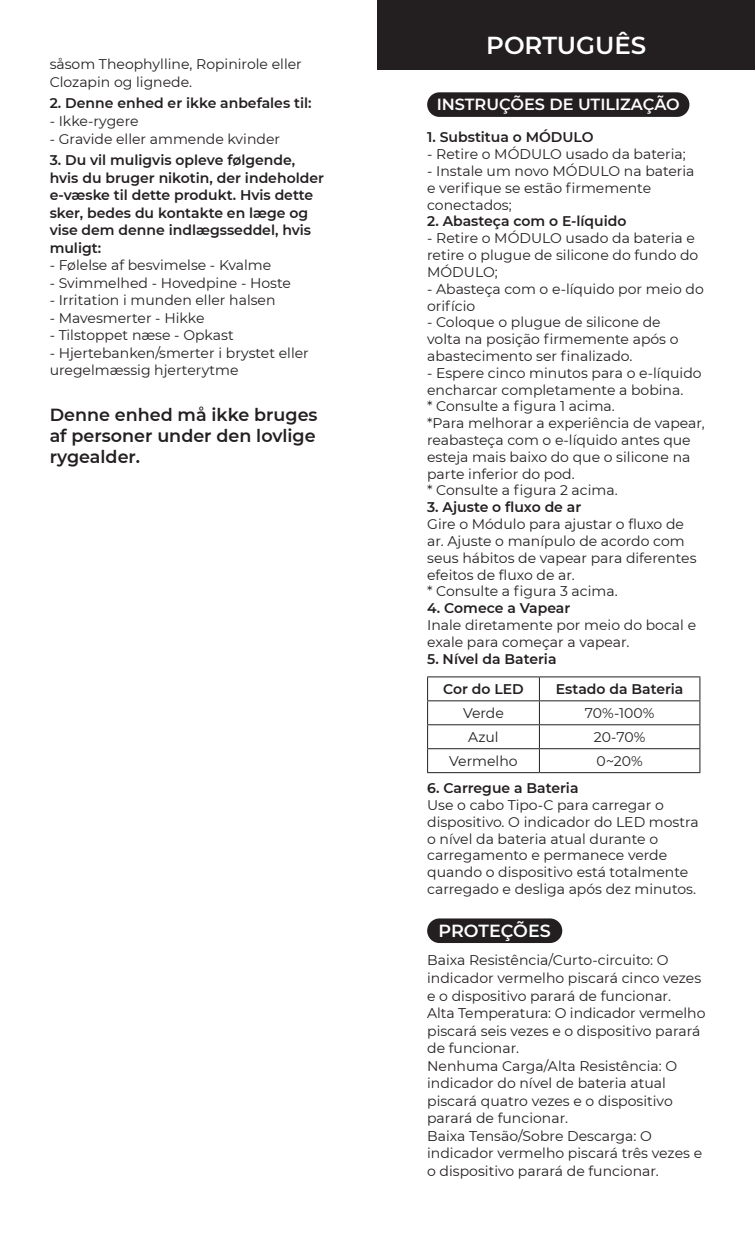
<style>
.page{position:relative;width:755px;height:1241px;background:#fff}
.page>*{position:absolute;margin:0;border:0;box-sizing:border-box;transform-origin:0 0}
.t1{font:600 24.5px "Montserrat";color:#fff}
.t2{font:600 17.5px/21px "Montserrat";color:#231f20;text-align:justify}
.t3{font:600 17.5px "Montserrat";color:#fff}
.t4{font:600 16.1px "Montserrat";color:#fff}
.t5{font:14px/16.8px "Montserrat";color:#231f20}
.t6{font:600 14px/17.5px "Montserrat";color:#231f20}
</style>
<div class="page">
<div style="left:377px;top:0;width:377px;height:69px;background:#231f20"></div>
<div style="left:427px;top:92px;width:262px;height:25px;background:#231f20;border-radius:12px"></div>
<div style="left:427px;top:918px;width:135px;height:24px;background:#231f20;border-radius:12px"></div>
<hr style="left:427px;top:676px;width:112px;height:1px;background:#231f20">
<hr style="left:426px;top:677px;width:2px;height:23px;background:#231f20">
<hr style="left:539px;top:676px;width:160px;height:1px;background:#231f20">
<hr style="left:698px;top:677px;width:2px;height:23px;background:#231f20">
<hr style="left:427px;top:700px;width:112px;height:1px;background:#231f20">
<hr style="left:426px;top:701px;width:2px;height:23px;background:#231f20">
<hr style="left:539px;top:700px;width:160px;height:1px;background:#231f20">
<hr style="left:698px;top:701px;width:2px;height:23px;background:#231f20">
<hr style="left:427px;top:724px;width:112px;height:1px;background:#231f20">
<hr style="left:426px;top:725px;width:2px;height:23px;background:#231f20">
<hr style="left:539px;top:724px;width:160px;height:1px;background:#231f20">
<hr style="left:698px;top:725px;width:2px;height:23px;background:#231f20">
<hr style="left:427px;top:748px;width:112px;height:1px;background:#231f20">
<hr style="left:426px;top:749px;width:2px;height:23px;background:#231f20">
<hr style="left:539px;top:748px;width:160px;height:1px;background:#231f20">
<svg style="left:538px;top:677px;width:1px;height:95px"></svg>
<hr style="left:698px;top:749px;width:2px;height:23px;background:#231f20">
<hr style="left:427px;top:772px;width:112px;height:1px;background:#231f20">
<hr style="left:539px;top:772px;width:160px;height:1px;background:#231f20">
<p class="t5" style="left:50px;top:55px;width:253px">såsom Theophylline, Ropinirole eller<br>Clozapin og lignede.</p>
<p class="t6" style="left:50px;top:94px;width:263px">2. Denne enhed er ikke anbefales til:</p>
<p class="t5" style="left:50px;top:112px;width:90px">- Ikke-rygere</p>
<p class="t5" style="left:50px;top:130px;width:232px">- Gravide eller ammende kvinder</p>
<p class="t6" style="left:50px;top:151px;width:276px">3. Du vil muligvis opleve følgende, hvis du bruger nikotin, der indeholder e-væske til dette produkt. Hvis dette sker, bedes du kontakte en læge og vise dem denne indlægsseddel, hvis muligt:</p>
<p class="t5" style="left:50px;top:256px;width:223px">- Følelse af besvimelse - Kvalme</p>
<p class="t5" style="left:50px;top:274px;width:242px">- Svimmelhed - Hovedpine - Hoste</p>
<p class="t5" style="left:50px;top:291px;width:227px">- Irritation i munden eller halsen</p>
<p class="t5" style="left:50px;top:309px;width:156px">- Mavesmerter - Hikke</p>
<p class="t5" style="left:50px;top:326px;width:185px">- Tilstoppet næse - Opkast</p>
<p class="t5" style="left:50px;top:343px;width:260px">- Hjertebanken/smerter i brystet eller uregelmæssig hjerterytme</p>
<p class="t2" style="left:50px;top:403px;width:269px">Denne enhed må ikke bruges af personer under den lovlige rygealder.</p>
<p class="t1" style="left:486px;top:28px;width:161px">PORTUGUÊS</p>
<p class="t4" style="left:436px;top:93px;width:244px">INSTRUÇÕES DE UTILIZAÇÃO</p>
<p class="t6" style="left:427px;top:128px;width:168px">1. Substitua o MÓDULO</p>
<p class="t5" style="left:427px;top:145px;width:260px">- Retire o MÓDULO usado da bateria;</p>
<p class="t5" style="left:427px;top:162px;width:268px">- Instale um novo MÓDULO na bateria e verifique se estão firmemente conectados;</p>
<p class="t6" style="left:427px;top:212px;width:201px">2. Abasteça com o E-líquido</p>
<p class="t5" style="left:427px;top:229px;width:272px">- Retire o MÓDULO usado da bateria e retire o plugue de silicone do fundo do<br>MÓDULO;</p>
<p class="t5" style="left:427px;top:280px;width:278px">- Abasteça com o e-líquido por meio do orifício</p>
<p class="t5" style="left:427px;top:313px;width:253px">- Coloque o plugue de silicone de volta na posição firmemente após o abastecimento ser finalizado.</p>
<p class="t5" style="left:427px;top:364px;width:276px">- Espere cinco minutos para o e-líquido encharcar completamente a bobina.</p>
<p class="t5" style="left:427px;top:397px;width:189px">* Consulte a figura 1 acima.</p>
<p class="t5" style="left:427px;top:414px;width:279px">*Para melhorar a experiência de vapear, reabasteça com o e-líquido antes que esteja mais baixo do que o silicone na parte inferior do pod.</p>
<p class="t5" style="left:427px;top:481px;width:192px">* Consulte a figura 2 acima.</p>
<p class="t6" style="left:427px;top:498px;width:155px">3. Ajuste o fluxo de ar</p>
<p class="t5" style="left:427px;top:515px;width:271px">Gire o Módulo para ajustar o fluxo de ar. Ajuste o manípulo de acordo com seus hábitos de vapear para diferentes efeitos de fluxo de ar.</p>
<p class="t5" style="left:427px;top:582px;width:192px">* Consulte a figura 3 acima.</p>
<p class="t6" style="left:427px;top:598px;width:144px">4. Comece a Vapear</p>
<p class="t5" style="left:427px;top:616px;width:270px">Inale diretamente por meio do bocal e exale para começar a vapear.</p>
<p class="t6" style="left:427px;top:649px;width:131px">5. Nível da Bateria</p>
<p class="t6" style="left:443px;top:679px;width:82px">Cor do LED</p>
<p class="t6" style="left:555px;top:679px;width:129px">Estado da Bateria</p>
<p class="t5" style="left:462px;top:703px;width:42px">Verde</p>
<p class="t5" style="left:584px;top:703px;width:71px">70%-100%</p>
<p class="t5" style="left:468px;top:727px;width:32px">Azul</p>
<p class="t5" style="left:593px;top:727px;width:53px">20-70%</p>
<p class="t5" style="left:449px;top:751px;width:70px">Vermelho</p>
<p class="t5" style="left:596px;top:751px;width:48px">0~20%</p>
<p class="t6" style="left:427px;top:778px;width:153px">6. Carregue a Bateria</p>
<p class="t5" style="left:427px;top:796px;width:273px">Use o cabo Tipo-C para carregar o dispositivo. O indicador do LED mostra o nível da bateria atual durante o carregamento e permanece verde quando o dispositivo está totalmente carregado e desliga após dez minutos.</p>
<p class="t3" style="left:438px;top:918px;width:114px">PROTEÇÕES</p>
<p class="t5" style="left:427px;top:951px;width:275px">Baixa Resistência/Curto-circuito: O indicador vermelho piscará cinco vezes e o dispositivo parará de funcionar.</p>
<p class="t5" style="left:427px;top:1003px;width:279px">Alta Temperatura: O indicador vermelho piscará seis vezes e o dispositivo parará de funcionar.</p>
<p class="t5" style="left:427px;top:1056px;width:251px">Nenhuma Carga/Alta Resistência: O indicador do nível de bateria atual piscará quatro vezes e o dispositivo parará de funcionar.</p>
<p class="t5" style="left:427px;top:1126px;width:276px">Baixa Tensão/Sobre Descarga: O indicador vermelho piscará três vezes e o dispositivo parará de funcionar.</p>
</div>
